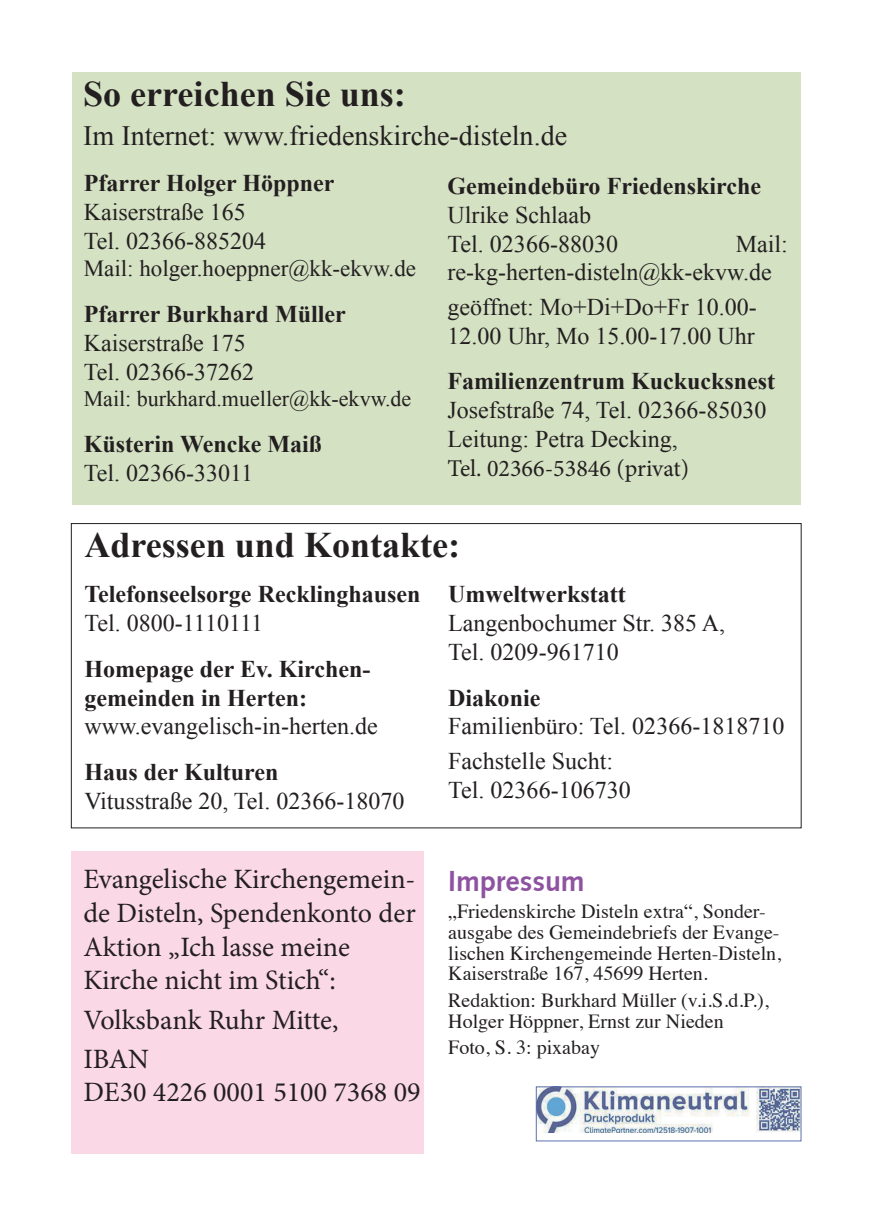
<style>
.page{position:relative;width:874px;height:1225px;background:#fff}
.page>*{position:absolute;margin:0;border:0;box-sizing:border-box;transform-origin:0 0}
.t1{font:700 36px "Times New Roman";color:#231f20}
.t2{font:700 28.6px "Facile S Si";color:#8e52a1}
.t3{font:28px/33.6px "Minion Pro";color:#231f20}
.t4{font:28px "Times New Roman";color:#231f20}
.t5{font:24px/28.8px "Times New Roman";color:#231f20}
.t6{font:700 24px/28.8px "Times New Roman";color:#231f20}
.t7{font:24px "Minion Pro";color:#231f20}
.t8{font:23px "Times New Roman";color:#231f20}
.t9{font:22px "Times New Roman";color:#231f20}
.t10{font:20px/20.8px "Times";color:#231f20}
</style>
<div class="page">
<div style="left:73px;top:72px;width:727px;height:433px;background:#d4e1c3"></div>
<div style="left:71px;top:851px;width:353px;height:302px;background:#fad8e6"></div>
<img style="left:537px;top:1088px;width:262px;height:44px">
<h1 class="t1" style="left:83px;top:69px;width:324px">So erreichen Sie uns:</h1>
<p class="t4" style="left:83px;top:117px;width:485px">Im Internet: www.friedenskirche-disteln.de</p>
<p class="t6" style="left:84px;top:168px;width:252px">Pfarrer Holger Höppner</p>
<p class="t5" style="left:84px;top:197px;width:184px">Kaiserstraße 165<br>Tel. 02366-885204</p>
<p class="t8" style="left:84px;top:253px;width:334px">Mail: holger.hoeppner@kk-ekvw.de</p>
<p class="t6" style="left:84px;top:299px;width:263px">Pfarrer Burkhard Müller</p>
<p class="t5" style="left:84px;top:328px;width:172px">Kaiserstraße 175<br>Tel. 02366-37262</p>
<p class="t9" style="left:84px;top:384px;width:329px">Mail: burkhard.mueller@kk-ekvw.de</p>
<p class="t6" style="left:84px;top:429px;width:240px">Küsterin Wencke Maiß</p>
<p class="t5" style="left:84px;top:458px;width:171px">Tel. 02366-33011</p>
<p class="t6" style="left:447px;top:171px;width:315px">Gemeindebüro Friedenskirche</p>
<p class="t5" style="left:447px;top:200px;width:172px">Ulrike Schlaab<br>Tel. 02366-88030</p>
<p class="t5" style="left:447px;top:229px;width:342px;text-indent:288px">Mail: re-kg-herten-disteln@kk-ekvw.de</p>
<p class="t5" style="left:447px;top:292px;width:310px">geöffnet: Mo+Di+Do+Fr 10.00-<br>12.00 Uhr, Mo 15.00-17.00 Uhr</p>
<p class="t6" style="left:447px;top:366px;width:329px">Familienzentrum Kuckucksnest</p>
<p class="t5" style="left:447px;top:395px;width:320px">Josefstraße 74, Tel. 02366-85030<br>Leitung: Petra Decking,</p>
<p class="t7" style="left:447px;top:452px;width:243px">Tel. 02366-53846 (privat)</p>
<h1 class="t1" style="left:84px;top:520px;width:377px">Adressen und Kontakte:</h1>
<p class="t6" style="left:448px;top:579px;width:179px">Umweltwerkstatt</p>
<p class="t5" style="left:448px;top:608px;width:278px">Langenbochumer Str. 385 A,<br>Tel. 0209-961710</p>
<p class="t6" style="left:448px;top:682px;width:94px">Diakonie</p>
<p class="t5" style="left:448px;top:709px;width:337px;line-height:34.4px">Familienbüro: Tel. 02366-1818710<br>Fachstelle Sucht:</p>
<p class="t5" style="left:448px;top:775px;width:184px">Tel. 02366-106730</p>
<p class="t6" style="left:84px;top:579px;width:337px">Telefonseelsorge Recklinghausen</p>
<p class="t5" style="left:84px;top:608px;width:180px">Tel. 0800-1110111</p>
<p class="t6" style="left:84px;top:654px;width:287px">Homepage der Ev. Kirchen&shy;gemeinden in Herten:</p>
<p class="t5" style="left:84px;top:711px;width:295px">www.evangelisch-in-herten.de</p>
<p class="t6" style="left:84px;top:757px;width:195px">Haus der Kulturen</p>
<p class="t5" style="left:84px;top:786px;width:321px">Vitusstraße 20, Tel. 02366-18070</p>
<p class="t3" style="left:83px;top:863px;width:333px">Evangelische Kirchengemein&shy;de Disteln, Spendenkonto der<br>Aktion „Ich lasse meine<br>Kirche nicht im Stich“:</p>
<p class="t3" style="left:83px;top:1000px;width:256px;line-height:39.2px">Volksbank Ruhr Mitte,<br>IBAN</p>
<p class="t3" style="left:83px;top:1075px;width:338px">DE30 4226 0001 5100 7368 09</p>
<p class="t2" style="left:448px;top:865px;width:138px">Impressum</p>
<p class="t10" style="left:448px;top:899px;width:334px">„Friedenskirche Disteln extra“, Sonder&shy;ausgabe des Gemeindebriefs der Evange&shy;lischen Kirchengemeinde Herten-Disteln, Kaiserstraße 167, 45699 Herten.</p>
<p class="t10" style="left:448px;top:988px;width:322px">Redaktion: Burkhard Müller (v.i.S.d.P.),<br>Holger Höppner, Ernst zur Nieden</p>
<p class="t10" style="left:448px;top:1035px;width:153px">Foto, S. 3: pixabay</p>
</div>
